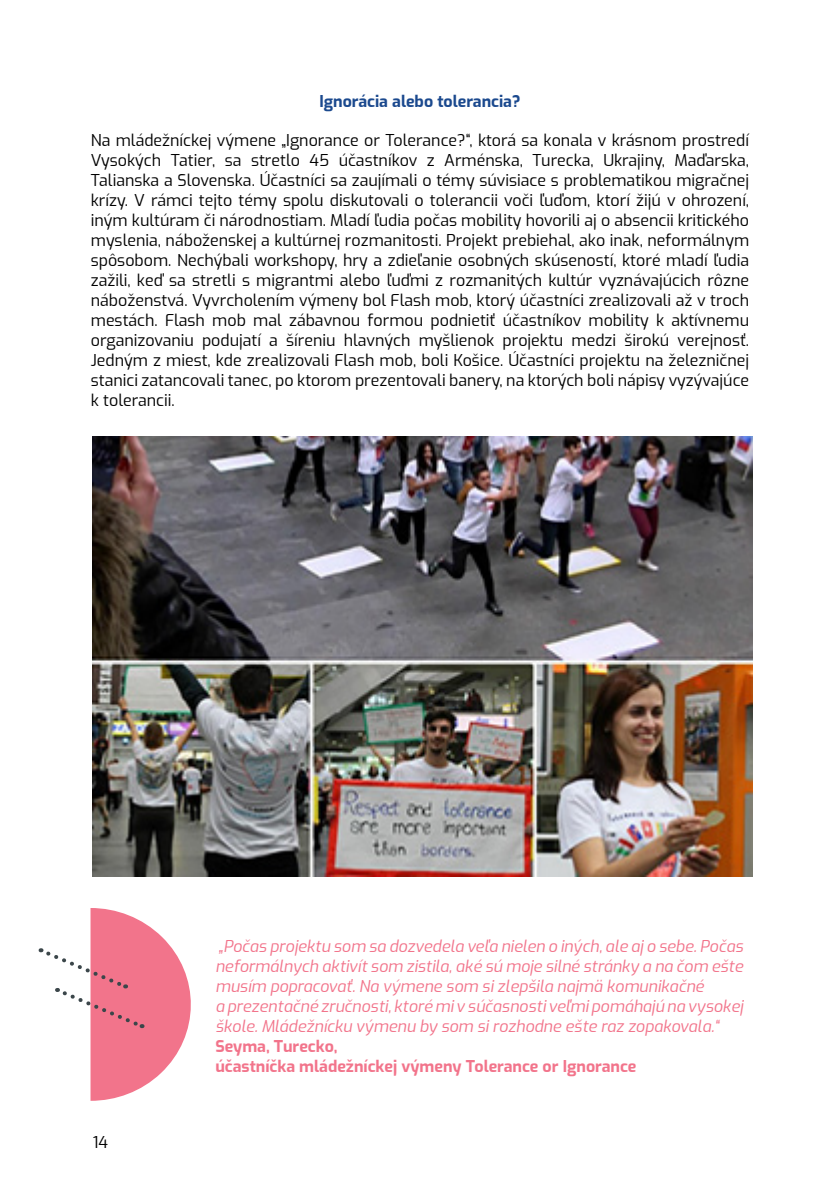
<style>
.page{position:relative;width:840px;height:1191px;background:#fff}
.page>*{position:absolute;margin:0;border:0;box-sizing:border-box;transform-origin:0 0}
.t1{font:16px/20px "Exo";color:#000;text-align:justify}
.t2{font:italic 16px/20px "Exo";color:#f2748b}
.t3{font:700 16px/20px "Exo";color:#f2748b}
.t4{font:700 16px "Exo";color:#1b498e}
</style>
<div class="page">
<img style="left:93px;top:437px;width:659px;height:439px">
<svg style="left:41px;top:908px;width:150px;height:192px"></svg>
<p class="t4" style="left:319px;top:89px;width:202px">Ignorácia alebo tolerancia?</p>
<p class="t1" style="left:91px;top:129px;width:659px">Na mládežníckej výmene „Ignorance or Tolerance?“, ktorá sa konala v krásnom prostredí Vysokých Tatier, sa stretlo 45 účastníkov z Arménska, Turecka, Ukrajiny, Maďarska, Talianska a Slovenska. Účastníci sa zaujímali o témy súvisiace s problematikou migračnej krízy. V rámci tejto témy spolu diskutovali o tolerancii voči ľuďom, ktorí žijú v ohrození, iným kultúram či národnostiam. Mladí ľudia počas mobility hovorili aj o absencii kritického myslenia, náboženskej a kultúrnej rozmanitosti. Projekt prebiehal, ako inak, neformálnym spôsobom. Nechýbali workshopy, hry a zdieľanie osobných skúseností, ktoré mladí ľudia zažili, keď sa stretli s migrantmi alebo ľuďmi z rozmanitých kultúr vyznávajúcich rôzne náboženstvá. Vyvrcholením výmeny bol Flash mob, ktorý účastníci zrealizovali až v troch mestách. Flash mob mal zábavnou formou podnietiť účastníkov mobility k aktívnemu organizovaniu podujatí a šíreniu hlavných myšlienok projektu medzi širokú verejnosť.<br>Jedným z miest, kde zrealizovali Flash mob, boli Košice. Účastníci projektu na železničnej stanici zatancovali tanec, po ktorom prezentovali banery, na ktorých boli nápisy vyzývajúce k tolerancii.</p>
<p class="t1" style="left:93px;top:1131px;width:17px">14</p>
<p class="t2" style="left:215px;top:935px;width:529px">„Počas projektu som sa dozvedela veľa nielen o iných, ale aj o sebe. Počas neformálnych aktivít som zistila, aké sú moje silné stránky a na čom ešte musím popracovať. Na výmene som si zlepšila najmä komunikačné<br>a prezentačné zručnosti, ktoré mi v súčasnosti veľmi pomáhajú na vysokej škole. Mládežnícku výmenu by som si rozhodne ešte raz zopakovala.“</p>
<p class="t3" style="left:215px;top:1035px;width:422px">Seyma, Turecko,<br>účastníčka mládežníckej výmeny Tolerance or Ignorance</p>
</div>
